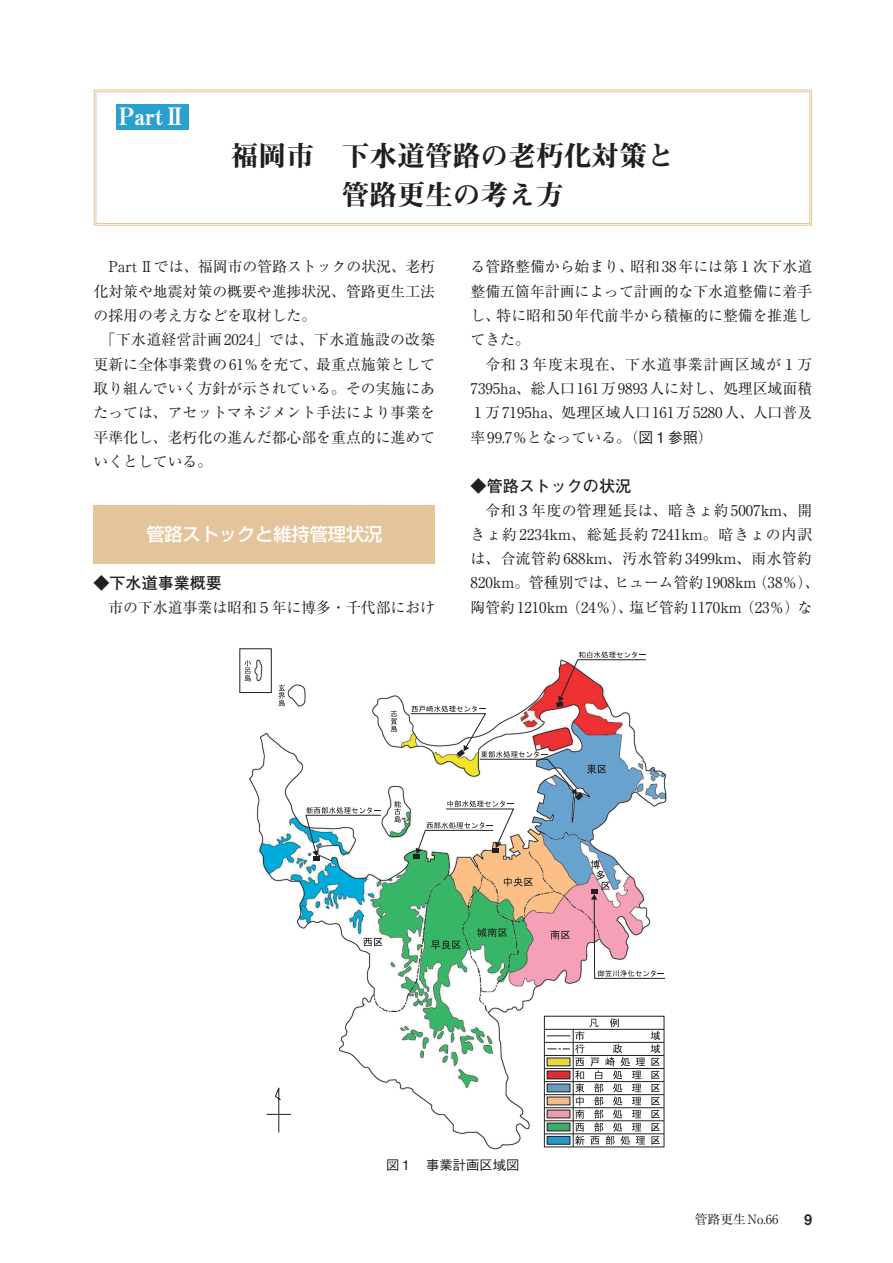
<style>
.page{position:relative;width:893px;height:1263px;background:#fff}
.page>*{position:absolute;margin:0;border:0;box-sizing:border-box;transform-origin:0 0}
.t1{font:27.75px/39px "Midashi Min Pro MA31";color:#231f20;text-align:center}
.t2{font:24px "Midashi Min Pro MA31";color:#fff}
.t3{font:500 18.15px "Shin Go Pro";color:#fff}
.t4{font:700 16.05px "Futo Go B101 Pro";color:#231f20}
.t5{font:14.85px/24.3px "Ryumin Pr 5";color:#231f20}
.t6{font:500 13.35px "Gothic BBB Pro";color:#231f20}
.t7{font:12.75px "Ryumin Pr 5";color:#231f20}
.s1{font-family:"Gothic BBB Pro";font-weight:500}
.s2{font-family:"Midashi Go Pro MB31";font-size:14.55px}
</style>
<div class="page">
<div style="left:94px;top:505px;width:341px;height:58px;background:#e4c59b"></div>
<svg style="left:93px;top:89px;width:719px;height:137px"></svg>
<div style="left:96px;top:91px;width:714px;height:133px;border:1px solid #e4c59b"></div>
<img style="left:239px;top:648px;width:428px;height:501px">
<svg style="left:267px;top:1086px;width:24px;height:46px"></svg>
<hr style="left:544px;top:1029px;width:120px;height:1px;background:#231f20">
<hr style="left:544px;top:1042px;width:120px;height:1px;background:#231f20">
<hr style="left:544px;top:1055px;width:120px;height:1px;background:#231f20">
<hr style="left:544px;top:1068px;width:120px;height:1px;background:#231f20">
<hr style="left:544px;top:1081px;width:120px;height:1px;background:#231f20">
<hr style="left:544px;top:1094px;width:120px;height:1px;background:#231f20">
<hr style="left:544px;top:1107px;width:120px;height:1px;background:#231f20">
<hr style="left:544px;top:1120px;width:120px;height:1px;background:#231f20">
<hr style="left:544px;top:1133px;width:120px;height:1px;background:#231f20">
<hr style="left:573px;top:1029px;width:1px;height:118px;background:#231f20">
<svg style="left:244px;top:660px;width:7px;height:21px"></svg>
<svg style="left:278px;top:685px;width:7px;height:21px"></svg>
<svg style="left:391px;top:710px;width:6px;height:22px"></svg>
<svg style="left:305px;top:807px;width:76px;height:54px"></svg>
<svg style="left:363px;top:938px;width:19px;height:8px"></svg>
<svg style="left:410px;top:651px;width:255px;height:328px"></svg>
<svg style="left:394px;top:801px;width:7px;height:21px"></svg>
<svg style="left:547px;top:1018px;width:98px;height:127px"></svg>
<svg style="left:651px;top:1031px;width:9px;height:113px"></svg>
<h2 class="t2" style="left:119px;top:98px;width:69px">PartⅡ</h2>
<h1 class="t1" style="left:231px;top:133px;width:445px">福岡市　下水道管路の老朽化対策と管路更生の考え方</h1>
<p class="t5" style="left:94px;top:254px;width:343px">　PartⅡでは、福岡市の管路ストックの状況、老朽化対策や地震対策の概要や進捗状況、管路更生工法の採用の考え方などを取材した。<br>　「下水道経営計画2024」では、下水道施設の改築更新に全体事業費の61％を充て、最重点施策として取り組んでいく方針が示されている。その実施にあたっては、アセットマネジメント手法により事業を平準化し、老朽化の進んだ都心部を重点的に進めていくとしている。</p>
<p class="t3" style="left:146px;top:519px;width:237px">管路ストックと維持管理状況</p>
<p class="t4" style="left:94px;top:570px;width:130px">◆下水道事業概要</p>
<p class="t5" style="left:94px;top:594px;width:343px">　市の下水道事業は昭和５年に博多・千代部におけ</p>
<p class="t5" style="left:471px;top:254px;width:343px">る管路整備から始まり、昭和38年には第１次下水道整備五箇年計画によって計画的な下水道整備に着手し、特に昭和50年代前半から積極的に整備を推進してきた。<br>　令和３年度末現在、下水道事業計画区域が１万<br>7395ha、総人口161万9893人に対し、処理区域面積<br>１万7195ha、処理区域人口161万5280人、人口普及率99.7％となっている。（<span class="s1">図１参照</span>）</p>
<p class="t4" style="left:471px;top:473px;width:162px">◆管路ストックの状況</p>
<p class="t5" style="left:471px;top:497px;width:350px">　令和３年度の管理延長は、暗きょ約5007km、開きょ約 2234km、総延長約 7241km。暗きょの内訳は、合流管約688km、汚水管約3499km、雨水管約820km。管種別では、ヒューム管約1908km（38％）、陶管約1210km（24％）、塩ビ管約1170km（23％）な</p>
<p class="t6" style="left:386px;top:1155px;width:135px">図１　事業計画区域図</p>
<p class="t7" style="left:695px;top:1209px;width:119px">管路更生No.66　　<span class="s2">9</span></p>
</div>
